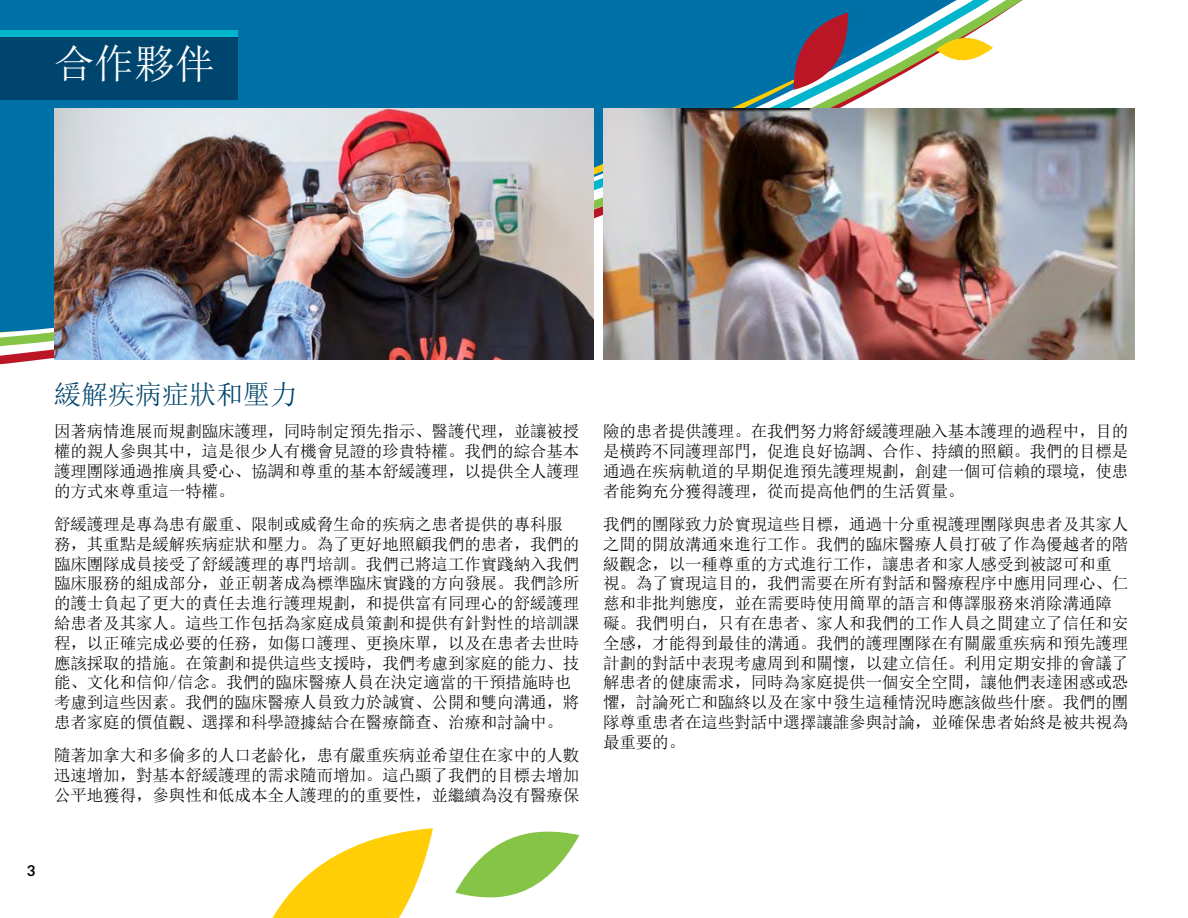
<style>
.page{position:relative;width:1188px;height:918px;background:#fff}
.page>*{position:absolute;margin:0;border:0;box-sizing:border-box;transform-origin:0 0}
.Body{font:40.5px "Sim Sun";color:#fff}
.t1{font:27px "Sim Sun";color:#00456e}
.t2{font:16.5px/19.8px "Sim Sun";letter-spacing:-.005em;color:#000;text-align:justify}
.t3{font:700 15px "Aleo";color:#000}
</style>
<div class="page">
<svg style="left:0;top:0;width:1135px;height:362px"></svg>
<svg style="left:0;top:0;width:1009px;height:353px;background:#2384ae"></svg>
<img style="left:54px;top:109px;width:540px;height:250px">
<img style="left:603px;top:109px;width:531px;height:250px">
<svg style="left:272px;top:828px;width:161px;height:90px"></svg>
<svg style="left:455px;top:831px;width:124px;height:67px"></svg>
<svg style="left:793px;top:13px;width:55px;height:77px;background:#7f526b"></svg>
<svg style="left:936px;top:33px;width:57px;height:34px"></svg>
<div style="left:0;top:30px;width:238px;height:70px;background:#00456e"></div>
<div style="left:0;top:30px;width:238px;height:7px;background:#00b5cc"></div>
<p class="Body" style="left:54px;top:44px;width:163px">合作夥伴</p>
<p class="t1" style="left:54px;top:381px;width:244px">緩解疾病症狀和壓力</p>
<p class="t2" style="left:54px;top:421px;width:527px">因著病情進展而規劃臨床護理，同時制定預先指示、醫護代理，並讓被授權的親人參與其中，這是很少人有機會見證的珍貴特權。我們的綜合基本護理團隊通過推廣具愛心、協調和尊重的基本舒緩護理，以提供全人護理的方式來尊重這一特權。</p>
<p class="t2" style="left:54px;top:514px;width:527px;text-align:left">舒緩護理是專為患有嚴重、限制或威脅生命的疾病之患者提供的專科服務，其重點是緩解疾病症狀和壓力。為了更好地照顧我們的患者，我們的臨床團隊成員接受了舒緩護理的專門培訓。我們已將這工作實踐納入我們臨床服務的組成部分，並正朝著成為標準臨床實踐的方向發展。我們診所的護士負起了更大的責任去進行護理規劃，和提供富有同理心的舒緩護理給患者及其家人。這些工作包括為家庭成員策劃和提供有針對性的培訓課程，以正確完成必要的任務，如傷口護理、更換床單，以及在患者去世時應該採取的措施。在策劃和提供這些支援時，我們考慮到家庭的能力、技能、文化和信仰/信念。我們的臨床醫療人員在決定適當的干預措施時也考慮到這些因素。我們的臨床醫療人員致力於誠實、公開和雙向溝通，將患者家庭的價值觀、選擇和科學證據結合在醫療篩查、治療和討論中。</p>
<p class="t2" style="left:54px;top:745px;width:527px">隨著加拿大和多倫多的人口老齡化，患有嚴重疾病並希望住在家中的人數迅速增加，對基本舒緩護理的需求隨而增加。這凸顯了我們的目標去增加公平地獲得，參與性和低成本全人護理的的重要性，並繼續為沒有醫療保</p>
<p class="t2" style="left:603px;top:421px;width:527px">險的患者提供護理。在我們努力將舒緩護理融入基本護理的過程中，目的是橫跨不同護理部門，促進良好協調、合作、持續的照顧。我們的目標是通過在疾病軌道的早期促進預先護理規劃，創建一個可信賴的環境，使患者能夠充分獲得護理，從而提高他們的生活質量。</p>
<p class="t2" style="left:603px;top:514px;width:527px;text-align:left">我們的團隊致力於實現這些目標，通過十分重視護理團隊與患者及其家人之間的開放溝通來進行工作。我們的臨床醫療人員打破了作為優越者的階級觀念，以一種尊重的方式進行工作，讓患者和家人感受到被認可和重視。為了實現這目的，我們需要在所有對話和醫療程序中應用同理心、仁慈和非批判態度，並在需要時使用簡單的語言和傳譯服務來消除溝通障礙。我們明白，只有在患者、家人和我們的工作人員之間建立了信任和安全感，才能得到最佳的溝通。我們的護理團隊在有關嚴重疾病和預先護理計劃的對話中表現考慮周到和關懷，以建立信任。利用定期安排的會議了解患者的健康需求，同時為家庭提供一個安全空間，讓他們表達困惑或恐懼，討論死亡和臨終以及在家中發生這種情況時應該做些什麼。我們的團隊尊重患者在這些對話中選擇讓誰參與討論，並確保患者始終是被共視為最重要的。</p>
<p class="t3" style="left:27px;top:861px;width:9px">3</p>
</div>
